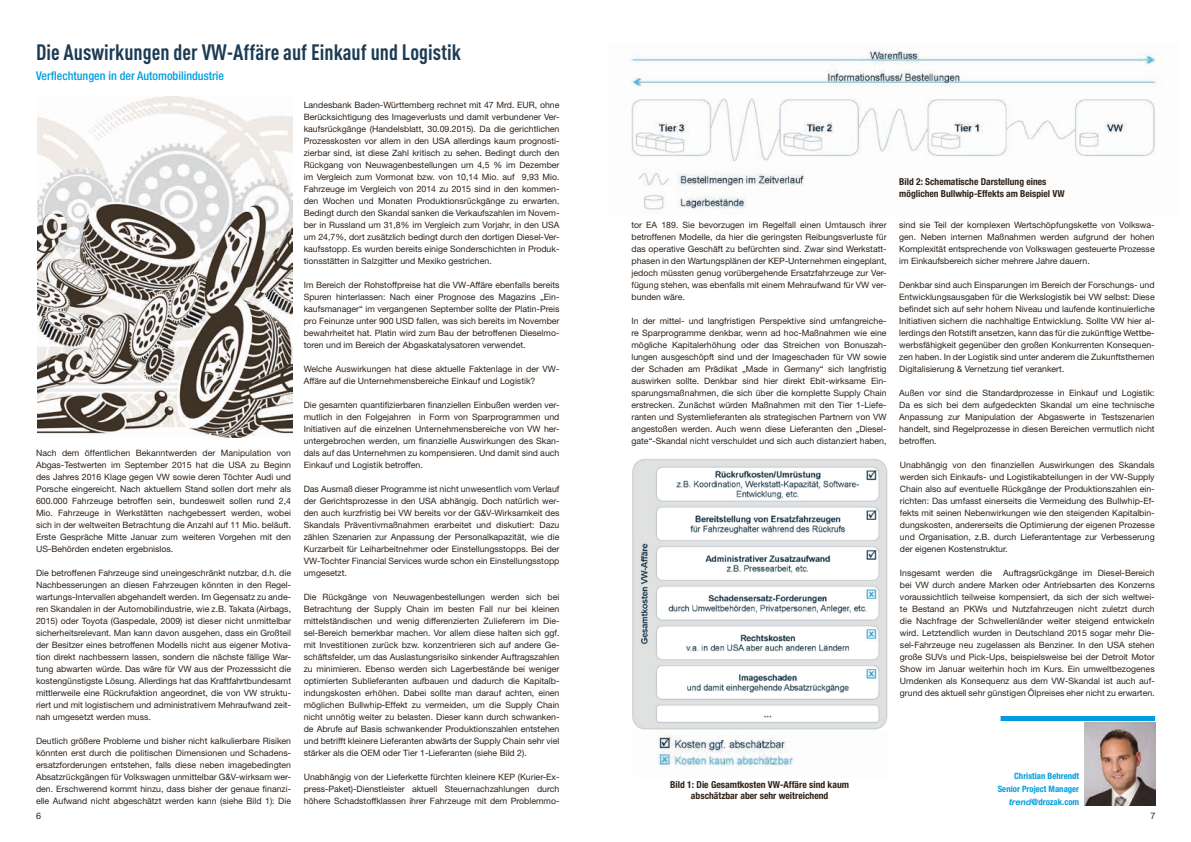
<style>
.page{position:relative;width:1191px;height:842px;background:#fff}
.page>*{position:absolute;margin:0;border:0;box-sizing:border-box;transform-origin:0 0}
.t1{font:700 22px "DIN Cond";color:#1b3b53}
.t2{font:500 condensed 12px "Helvetica Neue LT Std";color:#009dde}
.t3{font:700 condensed 9.6px/11.5px "Helvetica Neue LT Std";color:#2f2116}
.t4{font:9px "Helvetica Neue LT Std";color:#2f2116}
.t5{font:8.8px/12px "Helvetica Neue LT Std";color:#2f2116;text-align:justify}
.t6{font:700 condensed 8.8px/13.3px "Helvetica Neue LT Std";color:#009dde;text-align:right}
.s1{font-style:italic;font-stretch:normal}
</style>
<div class="page">
<img style="left:632px;top:459px;width:256px;height:271px">
<img style="left:631px;top:47px;width:530px;height:163px">
<img style="left:657px;top:731px;width:136px;height:35px">
<div style="left:1000px;top:716px;width:155px;height:5px;background:#009dde"></div>
<img style="left:1085px;top:723px;width:70px;height:82px">
<img style="left:37px;top:96px;width:256px;height:342px">
<h1 class="t1" style="left:36px;top:39px;width:426px">Die Auswirkungen der VW-Affäre auf Einkauf und Logistik</h1>
<h2 class="t2" style="left:36px;top:69px;width:190px">Verflechtungen in der Automobilindustrie</h2>
<p class="t5" style="left:36px;top:447px;width:257px">Nach dem öffentlichen Bekanntwerden der Manipulation von Abgas-Testwerten im September 2015 hat die USA zu Beginn des Jahres 2016 Klage gegen VW sowie deren Töchter Audi und Porsche eingereicht. Nach aktuellem Stand sollen dort mehr als 600.000 Fahrzeuge betroffen sein, bundesweit sollen rund 2,4<br>Mio. Fahrzeuge in Werkstätten nachgebessert werden, wobei sich in der weltweiten Betrachtung die Anzahl auf 11 Mio. beläuft.<br>Erste Gespräche Mitte Januar zum weiteren Vorgehen mit den US-Behörden endeten ergebnislos.</p>
<p class="t5" style="left:36px;top:567px;width:257px">Die betroffenen Fahrzeuge sind uneingeschränkt nutzbar, d.h. die Nachbesserungen an diesen Fahrzeugen könnten in den Regel&shy;wartungs-Intervallen abgehandelt werden. Im Gegensatz zu ande&shy;ren Skandalen in der Automobilindustrie, wie z.B. Takata (Airbags, 2015) oder Toyota (Gaspedale, 2009) ist dieser nicht unmittelbar sicherheitsrelevant. Man kann davon ausgehen, dass ein Großteil der Besitzer eines betroffenen Modells nicht aus eigener Motiva&shy;tion direkt nachbessern lassen, sondern die nächste fällige War&shy;tung abwarten würde. Das wäre für VW aus der Prozesssicht die kostengünstigste Lösung. Allerdings hat das Kraftfahrtbundesamt mittlerweile eine Rückrufaktion angeordnet, die von VW struktu&shy;riert und mit logistischem und administrativem Mehraufwand zeit&shy;nah umgesetzt werden muss.</p>
<p class="t5" style="left:36px;top:735px;width:257px">Deutlich größere Probleme und bisher nicht kalkulierbare Risiken könnten erst durch die politischen Dimensionen und Schadens&shy;ersatzforderungen entstehen, falls diese neben imagebedingten Absatzrückgängen für Volkswagen unmittelbar G&amp;V-wirksam wer&shy;den. Erschwerend kommt hinzu, dass bisher der genaue finanzi&shy;elle Aufwand nicht abgeschätzt werden kann (siehe Bild 1): Die</p>
<p class="t5" style="left:304px;top:99px;width:257px">Landesbank Baden-Württemberg rechnet mit 47 Mrd. EUR, ohne Berücksichtigung des Imageverlusts und damit verbundener Ver&shy;kaufsrückgänge (Handelsblatt, 30.09.2015). Da die gerichtlichen Prozesskosten vor allem in den USA allerdings kaum prognosti&shy;zierbar sind, ist diese Zahl kritisch zu sehen. Bedingt durch den Rückgang von Neuwagenbestellungen um 4,5 % im Dezember im Vergleich zum Vormonat bzw. von 10,14 Mio. auf 9,93 Mio.<br>Fahrzeuge im Vergleich von 2014 zu 2015 sind in den kommen&shy;den Wochen und Monaten Produktionsrückgänge zu erwarten.<br>Bedingt durch den Skandal sanken die Verkaufszahlen im Novem&shy;ber in Russland um 31,8% im Vergleich zum Vorjahr, in den USA um 24,7%, dort zusätzlich bedingt durch den dortigen Diesel-Ver&shy;kaufsstopp. Es wurden bereits einige Sonderschichten in Produk&shy;tionsstätten in Salzgitter und Mexiko gestrichen.</p>
<p class="t5" style="left:304px;top:279px;width:257px">Im Bereich der Rohstoffpreise hat die VW-Affäre ebenfalls bereits Spuren hinterlassen: Nach einer Prognose des Magazins „Ein&shy;kaufsmanager“ im vergangenen September sollte der Platin-Preis pro Feinunze unter 900 USD fallen, was sich bereits im November bewahrheitet hat. Platin wird zum Bau der betroffenen Dieselmo&shy;toren und im Bereich der Abgaskatalysatoren verwendet.</p>
<p class="t5" style="left:304px;top:363px;width:257px">Welche Auswirkungen hat diese aktuelle Faktenlage in der VW-<br>Affäre auf die Unternehmensbereiche Einkauf und Logistik?</p>
<p class="t5" style="left:304px;top:399px;width:257px">Die gesamten quantifizierbaren finanziellen Einbußen werden ver&shy;mutlich in den Folgejahren in Form von Sparprogrammen und Initiativen auf die einzelnen Unternehmensbereiche von VW her&shy;untergebrochen werden, um finanzielle Auswirkungen des Skan&shy;dals auf das Unternehmen zu kompensieren. Und damit sind auch Einkauf und Logistik betroffen.</p>
<p class="t5" style="left:304px;top:483px;width:257px">Das Ausmaß dieser Programme ist nicht unwesentlich vom Verlauf der Gerichtsprozesse in den USA abhängig. Doch natürlich wer&shy;den auch kurzfristig bei VW bereits vor der G&amp;V-Wirksamkeit des Skandals Präventivmaßnahmen erarbeitet und diskutiert: Dazu zählen Szenarien zur Anpassung der Personalkapazität, wie die Kurzarbeit für Leiharbeitnehmer oder Einstellungsstopps. Bei der VW-Tochter Financial Services wurde schon ein Einstellungsstopp umgesetzt.</p>
<p class="t5" style="left:304px;top:591px;width:257px">Die Rückgänge von Neuwagenbestellungen werden sich bei Betrachtung der Supply Chain im besten Fall nur bei kleinen mittelständischen und wenig differenzierten Zulieferern im Die&shy;sel-Bereich bemerkbar machen. Vor allem diese halten sich ggf. mit Investitionen zurück bzw. konzentrieren sich auf andere Ge&shy;schäftsfelder, um das Auslastungsrisiko sinkender Auftragszahlen zu minimieren. Ebenso werden sich Lagerbestände bei weniger optimierten Sublieferanten aufbauen und dadurch die Kapitalb&shy;indungskosten erhöhen. Dabei sollte man darauf achten, einen möglichen Bullwhip-Effekt zu vermeiden, um die Supply Chain nicht unnötig weiter zu belasten. Dieser kann durch schwanken&shy;de Abrufe auf Basis schwankender Produktionszahlen entstehen und betrifft kleinere Lieferanten abwärts der Supply Chain sehr viel stärker als die OEM oder Tier 1-Lieferanten (siehe Bild 2).</p>
<p class="t5" style="left:304px;top:771px;width:257px">Unabhängig von der Lieferkette fürchten kleinere KEP (Kurier-Ex&shy;press-Paket)-Dienstleister aktuell Steuernachzahlungen durch höhere Schadstoffklassen ihrer Fahrzeuge mit dem Problemmo-</p>
<p class="t5" style="left:631px;top:219px;width:257px">tor EA 189. Sie bevorzugen im Regelfall einen Umtausch ihrer betroffenen Modelle, da hier die geringsten Reibungsverluste für das operative Geschäft zu befürchten sind. Zwar sind Werkstatt&shy;phasen in den Wartungsplänen der KEP-Unternehmen eingeplant, jedoch müssten genug vorübergehende Ersatzfahrzeuge zur Ver&shy;fügung stehen, was ebenfalls mit einem Mehraufwand für VW ver&shy;bunden wäre.</p>
<p class="t5" style="left:631px;top:315px;width:257px">In der mittel- und langfristigen Perspektive sind umfangreiche&shy;re Sparprogramme denkbar, wenn ad hoc-Maßnahmen wie eine mögliche Kapitalerhöhung oder das Streichen von Bonuszah&shy;lungen ausgeschöpft sind und der Imageschaden für VW sowie der Schaden am Prädikat „Made in Germany“ sich langfristig auswirken sollte. Denkbar sind hier direkt Ebit-wirksame Ein&shy;sparungsmaßnahmen, die sich über die komplette Supply Chain erstrecken. Zunächst würden Maßnahmen mit den Tier 1-Liefe&shy;ranten und Systemlieferanten als strategischen Partnern von VW angestoßen werden. Auch wenn diese Lieferanten den „Diesel&shy;gate“-Skandal nicht verschuldet und sich auch distanziert haben,</p>
<p class="t3" style="left:899px;top:176px;width:167px">Bild 2: Schematische Darstellung eines möglichen Bullwhip-Effekts am Beispiel VW</p>
<p class="t5" style="left:899px;top:219px;width:257px">sind sie Teil der komplexen Wertschöpfungskette von Volkswa&shy;gen. Neben internen Maßnahmen werden aufgrund der hohen Komplexität entsprechende von Volkswagen gesteuerte Prozesse im Einkaufsbereich sicher mehrere Jahre dauern.</p>
<p class="t5" style="left:899px;top:279px;width:257px">Denkbar sind auch Einsparungen im Bereich der Forschungs- und Entwicklungsausgaben für die Werkslogistik bei VW selbst: Diese befindet sich auf sehr hohem Niveau und laufende kontinuierliche Initiativen sichern die nachhaltige Entwicklung. Sollte VW hier al&shy;lerdings den Rotstift ansetzen, kann das für die zukünftige Wettbe&shy;werbsfähigkeit gegenüber den großen Konkurrenten Konsequen&shy;zen haben. In der Logistik sind unter anderem die Zukunftsthemen Digitalisierung &amp; Vernetzung tief verankert.</p>
<p class="t5" style="left:899px;top:387px;width:257px">Außen vor sind die Standardprozesse in Einkauf und Logistik:<br>Da es sich bei dem aufgedeckten Skandal um eine technische Anpassung zur Manipulation der Abgaswerte in Testszenarien handelt, sind Regelprozesse in diesen Bereichen vermutlich nicht betroffen.</p>
<p class="t5" style="left:900px;top:459px;width:256px">Unabhängig von den finanziellen Auswirkungen des Skandals werden sich Einkaufs- und Logistikabteilungen in der VW-Supply Chain also auf eventuelle Rückgänge der Produktionszahlen ein&shy;richten: Das umfasst einerseits die Vermeidung des Bullwhip-Ef&shy;fekts mit seinen Nebenwirkungen wie den steigenden Kapitalbin&shy;dungskosten, andererseits die Optimierung der eigenen Prozesse und Organisation, z.B. durch Lieferantentage zur Verbesserung der eigenen Kostenstruktur.</p>
<p class="t5" style="left:900px;top:567px;width:94px">Insgesamt werden die</p>
<p class="t5" style="left:900px;top:567px;width:256px;text-indent:103px">Auftragsrückgänge im Diesel-Bereich bei VW durch andere Marken oder Antriebsarten des Konzerns voraussichtlich teilweise kompensiert, da sich der sich weltwei&shy;te Bestand an PKWs und Nutzfahrzeugen nicht zuletzt durch die Nachfrage der Schwellenländer weiter steigend entwickeln wird. Letztendlich wurden in Deutschland 2015 sogar mehr Die&shy;sel-Fahrzeuge neu zugelassen als Benziner. In den USA stehen große SUVs und Pick-Ups, beispielsweise bei der Detroit Motor Show im Januar weiterhin hoch im Kurs. Ein umweltbezogenes Umdenken als Konsequenz aus dem VW-Skandal ist auch auf&shy;grund des aktuell sehr günstigen Ölpreises eher nicht zu erwarten.</p>
<p class="t3" style="left:670px;top:778px;width:180px;text-align:center">Bild 1: Die Gesamtkosten VW-Affäre sind kaum abschätzbar aber sehr weitreichend</p>
<p class="t6" style="left:997px;top:769px;width:83px">Christian Behrendt<br>Senior Project Manager <span class="s1">trend</span>@drozak.com</p>
<p class="t4" style="left:36px;top:810px;width:7px">6</p>
<p class="t4" style="left:1150px;top:810px;width:7px">7</p>
</div>
